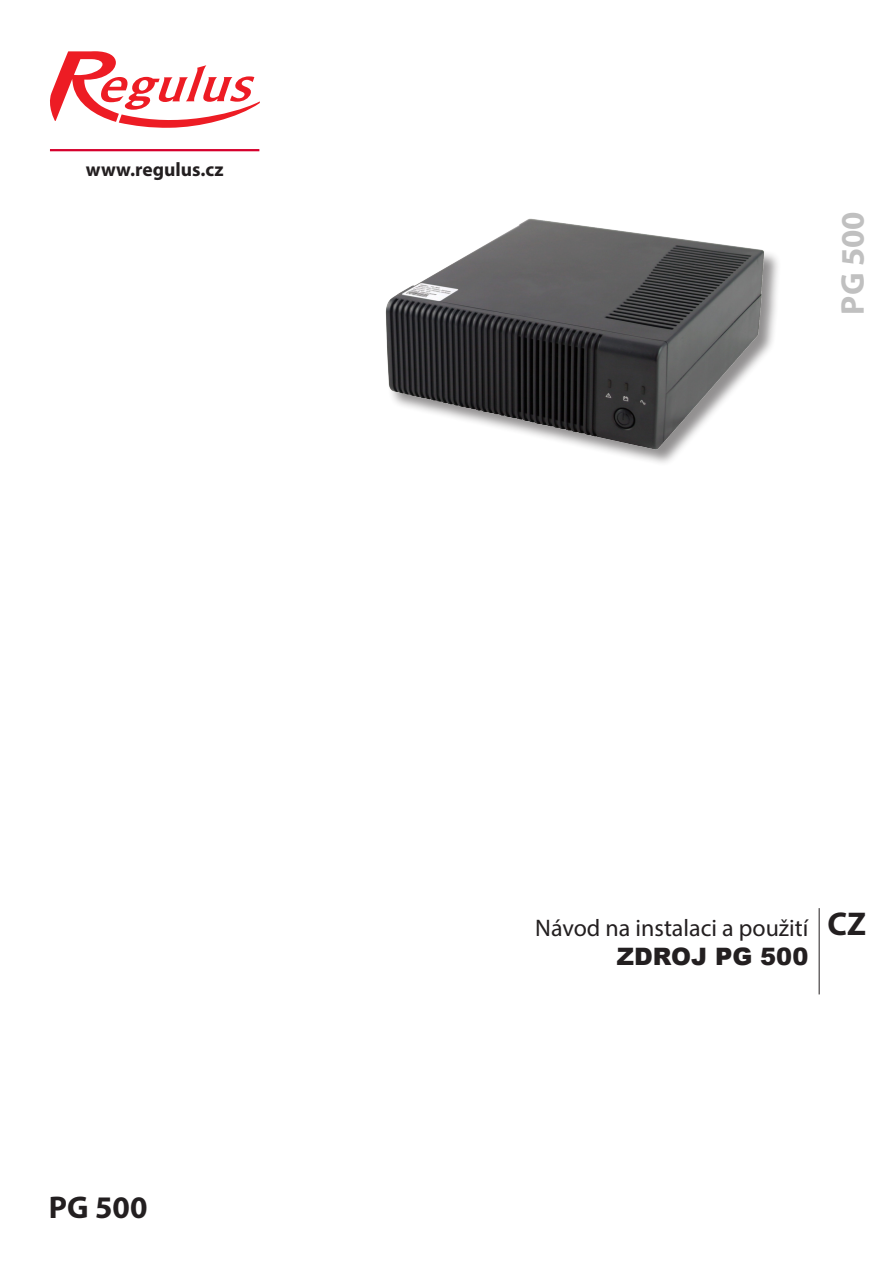
<style>
.page{position:relative;width:893px;height:1263px;background:#fff}
.page>*{position:absolute;margin:0;border:0;box-sizing:border-box;transform-origin:0 0}
.t1{font:700 33px "Myriad Pro";color:#c0c0c0}
.t2{font:700 33px "Myriad Pro";color:#231f20}
.t3{font:700 31.5px "Myriad Pro";color:#231f20}
.t4{font:24px "Myriad Pro";color:#231f20}
.t5{font:900 24px "Arial";color:#231f20}
.t6{font:700 19.5px "Myriad Pro";color:#231f20}
</style>
<div class="page">
<div style="left:385px;top:219px;width:396px;height:247px;background:#231f20;opacity:.5"></div>
<img style="left:385px;top:218px;width:383px;height:235px">
<svg style="left:50px;top:51px;width:210px;height:77px"></svg>
<hr style="left:50px;top:149px;width:209px;height:2px;background:#d6002d">
<hr style="left:819px;top:908px;width:1px;height:86px;background:#231f20">
<p class="t6" style="left:86px;top:156px;width:139px">www.regulus.cz</p>
<p class="t3" style="left:49px;top:1187px;width:100px">PG 500</p>
<p class="t1" style="left:831px;top:315px;width:105px;rotate:-90deg">PG 500</p>
<p class="t4" style="left:535px;top:913px;width:275px">Návod na instalaci a použití</p>
<p class="t2" style="left:827px;top:903px;width:40px">CZ</p>
<p class="t5" style="left:617px;top:939px;width:193px">ZDROJ PG 500</p>
</div>
